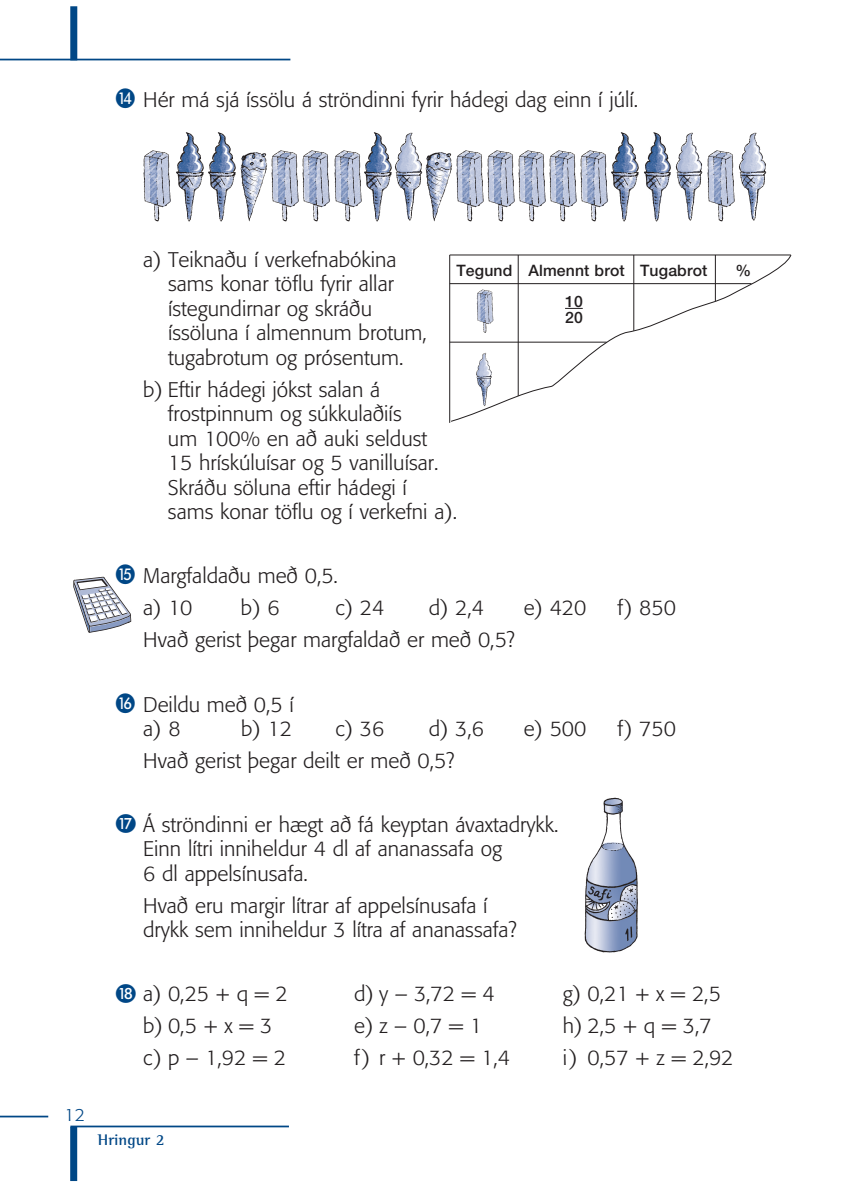
<style>
.page{position:relative;width:844px;height:1191px;background:#fff}
.page>*{position:absolute;margin:0;border:0;box-sizing:border-box;transform-origin:0 0}
.t1{font:300 21px/24.5px "Formata";color:#231f20}
.t2{font:300 17.5px "Formata";color:#004786}
.t3{font:500 15.75px/15.8px "Helvetica Neue";letter-spacing:.01em;color:#231f20}
.t4{font:700 15.75px "Rotis Semi Serif";color:#004786}
.s1{font-family:"European Pi One";font-weight:400;font-size:20.3px;color:#004786}
.s2{font-family:"European Pi One";font-weight:400;font-size:19.25px;color:#004786}
</style>
<div class="page">
<img style="left:644px;top:132px;width:27px;height:90px">
<img style="left:611px;top:132px;width:28px;height:90px">
<img style="left:73px;top:576px;width:59px;height:57px">
<hr style="left:0;top:1115px;width:48px;height:2px;background:#004786">
<div style="left:70px;top:1126px;width:7px;height:55px;background:#004786"></div>
<hr style="left:70px;top:1125px;width:219px;height:2px;background:#004786">
<hr style="left:0;top:59px;width:290px;height:1px;background:#004786">
<div style="left:70px;top:6px;width:7px;height:54px;background:#004786"></div>
<img style="left:176px;top:132px;width:28px;height:90px">
<img style="left:208px;top:132px;width:28px;height:90px">
<img style="left:364px;top:132px;width:28px;height:90px">
<img style="left:240px;top:152px;width:27px;height:70px">
<img style="left:143px;top:151px;width:28px;height:71px">
<img style="left:271px;top:151px;width:59px;height:71px">
<img style="left:303px;top:152px;width:15px;height:67px">
<img style="left:334px;top:151px;width:28px;height:71px">
<img style="left:456px;top:151px;width:28px;height:71px">
<img style="left:675px;top:132px;width:28px;height:89px">
<img style="left:739px;top:132px;width:28px;height:89px">
<img style="left:707px;top:151px;width:28px;height:71px">
<img style="left:487px;top:151px;width:28px;height:71px">
<img style="left:518px;top:151px;width:90px;height:71px">
<img style="left:549px;top:152px;width:16px;height:67px">
<img style="left:581px;top:152px;width:15px;height:67px">
<hr style="left:449px;top:254px;width:341px;height:1px;background:#231f20">
<hr style="left:449px;top:255px;width:1px;height:168px;background:#231f20">
<svg style="left:450px;top:254px;width:341px;height:168px"></svg>
<img style="left:584px;top:797px;width:54px;height:156px">
<img style="left:425px;top:152px;width:27px;height:70px">
<img style="left:395px;top:132px;width:28px;height:89px">
<p class="t1" style="left:116px;top:87px;width:523px"><span class="s1">N</span> Hér má sjá íssölu á ströndinni fyrir hádegi dag einn í júlí.</p>
<p class="t1" style="left:168px;top:247px;width:260px;text-indent:-25px">a) Teikna›u í verkefnabókina sams konar töflu fyrir allar ístegundirnar og skrá›u íssöluna í almennum brotum, tugabrotum og prósentum.</p>
<p class="t1" style="left:168px;top:377px;width:291px;text-indent:-25px">b) Eftir hádegi jókst salan á frostpinnum og súkkula›iís<br>um 100% en a› auki seldust<br>15 hrískúluísar og 5 vanilluísar.<br>Skrá›u söluna eftir hádegi í sams konar töflu og í verkefni a).</p>
<p class="t3" style="left:456px;top:262px;width:252px">Teg-und Al-mennt brot Tuga-brot</p>
<p class="t3" style="left:735px;top:262px;width:17px">%</p>
<p class="t3" style="left:565px;top:293px;width:19px">10<br>20</p>
<p class="t1" style="left:143px;top:560px;width:196px;line-height:32px;text-indent:-27px"><span class="s1">O</span> Margfalda›u me› 0,5. a) 10</p>
<p class="t1" style="left:241px;top:595px;width:40px">b) 6</p>
<p class="t1" style="left:335px;top:595px;width:50px">c) 24</p>
<p class="t1" style="left:428px;top:595px;width:57px">d) 2,4</p>
<p class="t1" style="left:523px;top:595px;width:64px">e) 420</p>
<p class="t1" style="left:617px;top:595px;width:60px">f) 850</p>
<p class="t1" style="left:143px;top:627px;width:373px">Hva› gerist flegar margfalda› er me› 0,5?</p>
<p class="t1" style="left:143px;top:692px;width:152px;text-indent:-27px"><span class="s1">P</span> Deildu me› 0,5 í a) 8</p>
<p class="t1" style="left:241px;top:716px;width:52px">b) 12</p>
<p class="t1" style="left:335px;top:716px;width:50px">c) 36</p>
<p class="t1" style="left:428px;top:716px;width:57px">d) 3,6</p>
<p class="t1" style="left:523px;top:716px;width:64px">e) 500</p>
<p class="t1" style="left:617px;top:716px;width:60px">f) 750</p>
<p class="t1" style="left:143px;top:748px;width:312px">Hva› gerist flegar deilt er me› 0,5?</p>
<p class="t1" style="left:143px;top:812px;width:416px;text-indent:-27px"><span class="s2">Q</span> Á ströndinni er hægt a› fá keyptan ávaxtadrykk.<br>Einn lítri inniheldur 4 dl af ananassafa og<br>6 dl appelsínusafa.</p>
<p class="t1" style="left:143px;top:893px;width:375px">Hva› eru margir lítrar af appelsínusafa í drykk sem inniheldur 3 lítra af ananassafa?</p>
<p class="t1" style="left:116px;top:981px;width:173px"><span class="s2">R</span> a) 0,25 + q = 2</p>
<p class="t1" style="left:354px;top:981px;width:142px">d) y – 3,72 = 4</p>
<p class="t1" style="left:562px;top:981px;width:160px">g) 0,21 + x = 2,5</p>
<p class="t1" style="left:143px;top:1013px;width:131px">b) 0,5 + x = 3</p>
<p class="t1" style="left:354px;top:1013px;width:129px">e) z – 0,7 = 1</p>
<p class="t1" style="left:562px;top:1013px;width:150px">h) 2,5 + q = 3,7</p>
<p class="t1" style="left:143px;top:1045px;width:144px">c) p – 1,92 = 2</p>
<p class="t1" style="left:354px;top:1045px;width:157px">f) r + 0,32 = 1,4</p>
<p class="t1" style="left:562px;top:1045px;width:172px">i) 0,57 + z = 2,92</p>
<p class="t2" style="left:64px;top:1105px;width:22px">12</p>
<p class="t4" style="left:98px;top:1130px;width:68px">Hringur 2</p>
</div>
